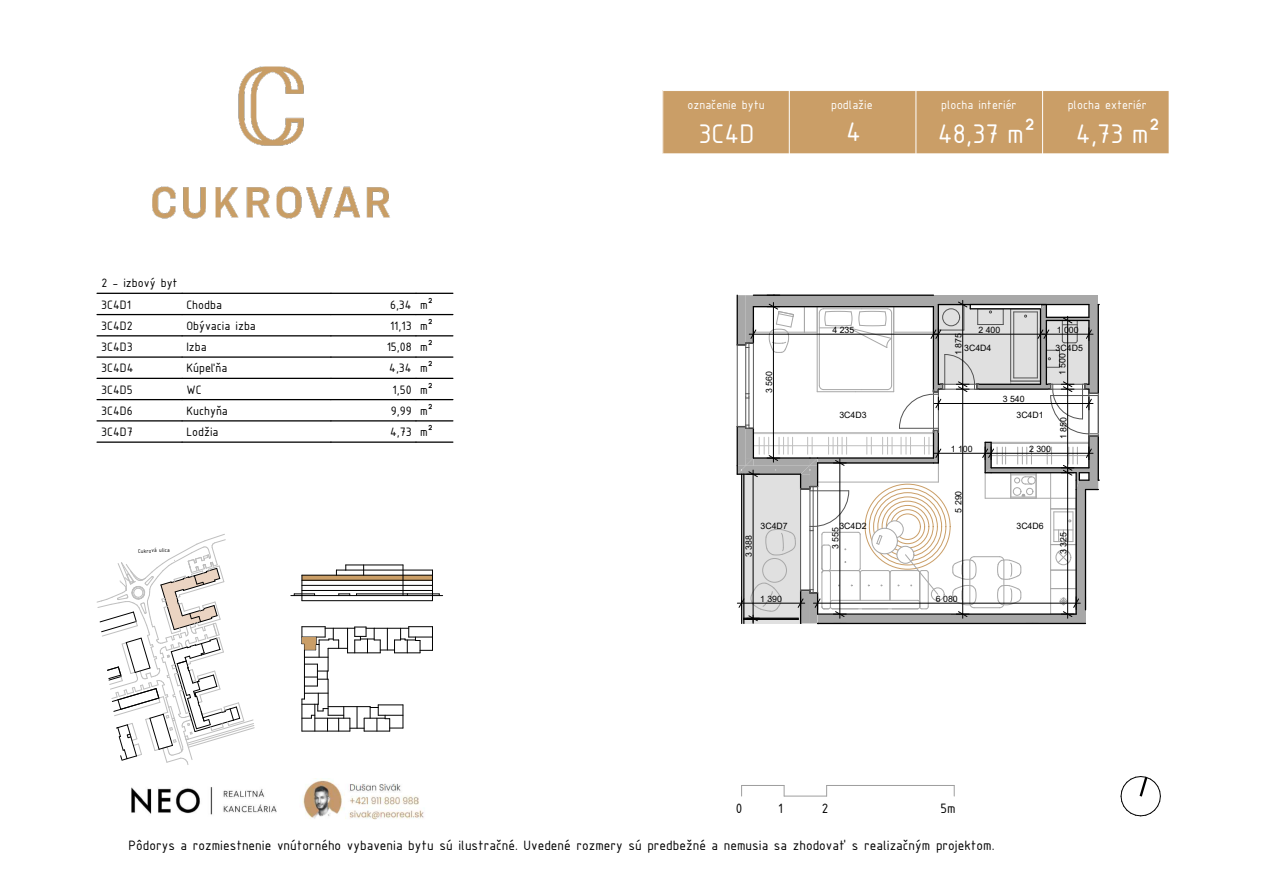
<style>
.page{position:relative;width:1263px;height:893px;background:#fff}
.page>*{position:absolute;margin:0;border:0;box-sizing:border-box;transform-origin:0 0}
.t1{font:29.1px "ISOCPEUR";color:#fff}
.t2{font:28.95px "ISOCPEUR";color:#fff}
.t3{font:14.7px "ISOCPEUR";color:#000}
.t4{font:13.2px/21.3px "ISOCPEUR";color:#000}
.t5{font:13.2px "ISOCPEUR";color:#fff}
.t6{font:8.7px "Arial";color:#000}
.t7{font:6px "ISOCPEUR";color:#000}
</style>
<div class="page">
<img style="left:131px;top:779px;width:293px;height:41px">
<div style="left:302px;top:575px;width:130px;height:5px;background:#ca9e67"></div>
<hr style="left:291px;top:595px;width:152px;height:1px;background:#000">
<hr style="left:302px;top:590px;width:130px;height:1px;background:#000">
<hr style="left:407px;top:594px;width:32px;height:1px;background:#000">
<hr style="left:302px;top:585px;width:130px;height:1px;background:#000">
<hr style="left:302px;top:580px;width:130px;height:1px;background:#000">
<hr style="left:302px;top:575px;width:130px;height:1px;background:#000">
<hr style="left:346px;top:570px;width:86px;height:1px;background:#000">
<hr style="left:346px;top:565px;width:57px;height:1px;background:#000">
<hr style="left:403px;top:565px;width:1px;height:31px;background:#000">
<hr style="left:356px;top:594px;width:51px;height:1px;background:#000">
<svg style="left:338px;top:594px;width:12px;height:2px"></svg>
<svg style="left:336px;top:565px;width:10px;height:10px"></svg>
<hr style="left:302px;top:731px;width:48px;height:1px;background:#000">
<hr style="left:315px;top:718px;width:35px;height:1px;background:#000">
<hr style="left:304px;top:644px;width:1px;height:55px;background:#000">
<hr style="left:328px;top:706px;width:42px;height:1px;background:#000">
<hr style="left:328px;top:679px;width:1px;height:36px;background:#000">
<hr style="left:348px;top:653px;width:32px;height:1px;background:#000">
<svg style="left:302px;top:693px;width:42px;height:38px"></svg>
<hr style="left:325px;top:628px;width:30px;height:1px;background:#000">
<svg style="left:354px;top:626px;width:79px;height:28px"></svg>
<svg style="left:350px;top:705px;width:54px;height:27px"></svg>
<hr style="left:302px;top:600px;width:130px;height:1px;background:#000">
<svg style="left:294px;top:575px;width:21px;height:26px"></svg>
<svg style="left:432px;top:570px;width:1px;height:31px"></svg>
<img style="left:152px;top:66px;width:238px;height:153px">
<div style="left:663px;top:91px;width:506px;height:63px;background:#ca9e67"></div>
<hr style="left:1042px;top:91px;width:1px;height:63px;background:#fff">
<hr style="left:916px;top:91px;width:1px;height:63px;background:#fff">
<hr style="left:789px;top:91px;width:1px;height:63px;background:#fff">
<svg style="left:1120px;top:776px;width:41px;height:41px"></svg>
<svg style="left:97px;top:534px;width:158px;height:231px"></svg>
<hr style="left:97px;top:441px;width:85px;height:2px;background:#000">
<hr style="left:182px;top:441px;width:149px;height:2px;background:#000">
<hr style="left:331px;top:441px;width:85px;height:2px;background:#000">
<hr style="left:416px;top:441px;width:37px;height:2px;background:#000">
<hr style="left:97px;top:420px;width:85px;height:1px;background:#000">
<hr style="left:182px;top:420px;width:149px;height:1px;background:#000">
<hr style="left:331px;top:420px;width:85px;height:1px;background:#000">
<hr style="left:416px;top:420px;width:37px;height:1px;background:#000">
<hr style="left:97px;top:399px;width:85px;height:1px;background:#000">
<hr style="left:182px;top:399px;width:149px;height:1px;background:#000">
<hr style="left:331px;top:399px;width:85px;height:1px;background:#000">
<hr style="left:416px;top:399px;width:37px;height:1px;background:#000">
<hr style="left:97px;top:378px;width:85px;height:1px;background:#000">
<hr style="left:182px;top:378px;width:149px;height:1px;background:#000">
<hr style="left:331px;top:378px;width:85px;height:1px;background:#000">
<hr style="left:416px;top:378px;width:37px;height:1px;background:#000">
<hr style="left:97px;top:356px;width:85px;height:2px;background:#000">
<hr style="left:182px;top:356px;width:149px;height:2px;background:#000">
<hr style="left:331px;top:356px;width:85px;height:2px;background:#000">
<hr style="left:416px;top:356px;width:37px;height:2px;background:#000">
<hr style="left:97px;top:335px;width:85px;height:1px;background:#000">
<hr style="left:182px;top:335px;width:149px;height:1px;background:#000">
<hr style="left:331px;top:335px;width:85px;height:1px;background:#000">
<hr style="left:416px;top:335px;width:37px;height:1px;background:#000">
<hr style="left:97px;top:314px;width:85px;height:1px;background:#000">
<hr style="left:182px;top:314px;width:149px;height:1px;background:#000">
<hr style="left:331px;top:314px;width:85px;height:1px;background:#000">
<hr style="left:416px;top:314px;width:37px;height:1px;background:#000">
<hr style="left:97px;top:293px;width:85px;height:1px;background:#000">
<hr style="left:182px;top:293px;width:149px;height:1px;background:#000">
<hr style="left:331px;top:293px;width:85px;height:1px;background:#000">
<hr style="left:416px;top:293px;width:37px;height:1px;background:#000">
<svg style="left:737px;top:295px;width:362px;height:329px"></svg>
<hr style="left:742px;top:785px;width:42px;height:1px;background:#9e9e9e">
<hr style="left:784px;top:796px;width:43px;height:1px;background:#9e9e9e">
<hr style="left:827px;top:785px;width:127px;height:1px;background:#9e9e9e">
<svg style="left:302px;top:626px;width:46px;height:61px"></svg>
<p class="t4" style="left:101px;top:272px;width:78px">2 - izbový byt<br>3C4D1<br>3C4D2<br>3C4D3<br>3C4D4<br>3C4D5<br>3C4D6<br>3C4D7</p>
<p class="t4" style="left:186px;top:293px;width:71px">Chodba<br>Obývacia izba<br>Izba<br>Kúpeľňa<br>WC<br>Kuchyňa<br>Lodžia</p>
<p class="t4" style="left:387px;top:293px;width:27px;text-align:center">6,34<br>11,13<br>15,08<br>4,34<br>1,50<br>9,99<br>4,73</p>
<p class="t4" style="left:420px;top:293px;width:14px;text-align:justify">m² m² m² m² m² m² m²</p>
<p class="t7" style="left:138px;top:547px;width:33px;rotate:-1deg">Cukrová ulica</p>
<p class="t5" style="left:687px;top:96px;width:79px">označenie bytu</p>
<p class="t5" style="left:831px;top:96px;width:43px">podlažie</p>
<p class="t5" style="left:941px;top:96px;width:77px">plocha interiér</p>
<p class="t5" style="left:1068px;top:96px;width:81px">plocha exteriér</p>
<h2 class="t2" style="left:846px;top:113px;width:16px">4</h2>
<h1 class="t1" style="left:698px;top:115px;width:58px">3C4D</h1>
<h1 class="t1" style="left:938px;top:115px;width:99px">48,37 m²</h1>
<h1 class="t1" style="left:1076px;top:115px;width:86px">4,73 m²</h1>
<p class="t6" style="left:763px;top:393px;width:23px;rotate:-90deg">3 560</p>
<p class="t6" style="left:832px;top:324px;width:23px">4 235</p>
<p class="t6" style="left:978px;top:324px;width:23px">2 400</p>
<p class="t6" style="left:1057px;top:324px;width:23px">1 000</p>
<p class="t6" style="left:952px;top:355px;width:23px;rotate:-90deg">1 875</p>
<p class="t6" style="left:964px;top:342px;width:29px">3C4D4</p>
<p class="t6" style="left:1056px;top:342px;width:29px">3C4D5</p>
<p class="t6" style="left:1056px;top:375px;width:23px;rotate:-90deg">1 500</p>
<p class="t6" style="left:839px;top:408px;width:29px">3C4D3</p>
<p class="t6" style="left:1003px;top:393px;width:23px">3 540</p>
<p class="t6" style="left:1016px;top:408px;width:29px">3C4D1</p>
<p class="t6" style="left:951px;top:443px;width:23px">1 100</p>
<p class="t6" style="left:1029px;top:443px;width:23px">2 300</p>
<p class="t6" style="left:1057px;top:439px;width:23px;rotate:-90deg">1 850</p>
<p class="t6" style="left:743px;top:557px;width:23px;rotate:-90deg">3 388</p>
<p class="t6" style="left:760px;top:519px;width:29px">3C4D7</p>
<p class="t6" style="left:839px;top:519px;width:29px">3C4D2</p>
<p class="t6" style="left:829px;top:549px;width:23px;rotate:-90deg">3 555</p>
<p class="t6" style="left:952px;top:513px;width:23px;rotate:-90deg">5 290</p>
<p class="t6" style="left:760px;top:593px;width:23px">1 390</p>
<p class="t6" style="left:936px;top:593px;width:23px">6 080</p>
<p class="t6" style="left:1016px;top:519px;width:29px">3C4D6</p>
<p class="t6" style="left:1057px;top:554px;width:23px;rotate:-90deg">3 325</p>
<p class="t3" style="left:736px;top:798px;width:8px">0</p>
<p class="t3" style="left:778px;top:798px;width:6px">1</p>
<p class="t3" style="left:822px;top:798px;width:8px">2</p>
<p class="t3" style="left:940px;top:798px;width:17px">5m</p>
<p class="t3" style="left:129px;top:836px;width:867px">Pôdorys a rozmiestnenie vnútorného vybavenia bytu sú ilustračné. Uvedené rozmery sú predbežné a nemusia sa zhodovať s realizačným projektom.</p>
</div>
